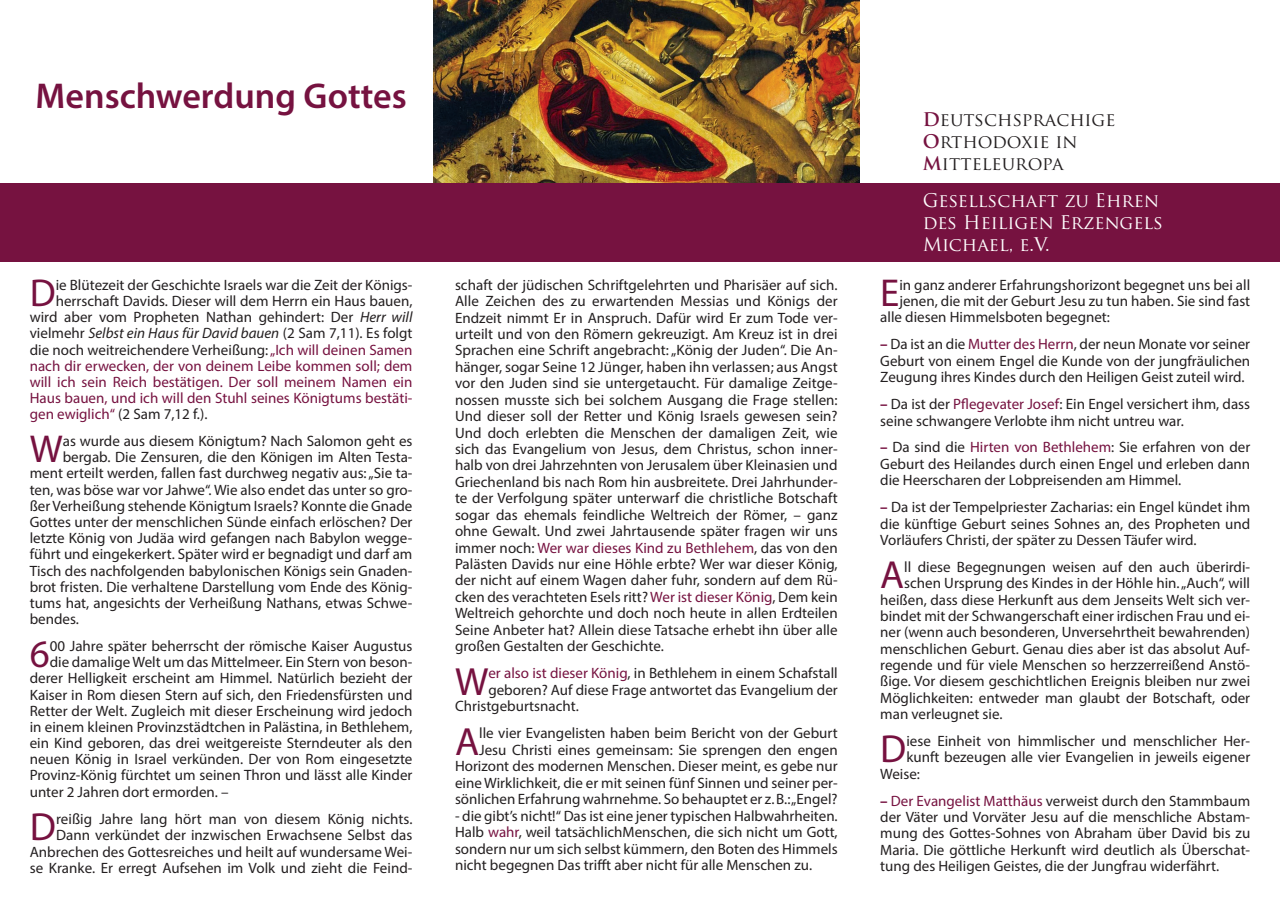
<style>
.page{position:relative;width:1280px;height:910px;background:#fff}
.page>*{position:absolute;margin:0;border:0;box-sizing:border-box;transform-origin:0 0}
.t1{font:39.45px "Myriad Pro";color:#761240}
.t2{font:39.3px "Myriad Pro";color:#761240}
.t3{font:39px "Myriad Pro";color:#761240}
.t4{font:600 36px "Myriad Pro";color:#761240}
.t5{font:18.3px/22px "Trajan Pro";color:#fff}
.t6{font:18.3px/22px "Trajan Pro";color:#231f20}
.t7{font:15px/16.4px "Myriad Pro";color:#231f20;text-align:justify}
.t8{font:15px "Myriad Pro";color:#761240}
.s1{font-style:italic}
.s2{color:#761240}
.s3{font-weight:700;color:#761240}
</style>
<div class="page">
<img style="left:434px;top:0;width:425px;height:183px">
<div style="left:0;top:183px;width:1280px;height:78px;background:#761240"></div>
<h3 class="t4" style="left:36px;top:73px;width:373px">Menschwerdung Gottes</h3>
<h3 class="t3" style="left:30px;top:269px;width:27px">D</h3>
<p class="t7" style="left:56px;top:276px;width:358px">ie Blütezeit der Geschichte Israels war die Zeit der Königs-</p>
<p class="t7" style="left:56px;top:292px;width:358px">herrschaft Davids. Dieser will dem Herrn ein Haus bauen,</p>
<p class="t7" style="left:30px;top:309px;width:384px">wird aber vom Propheten Nathan gehindert: Der <span class="s1">Herr will</span></p>
<p class="t7" style="left:30px;top:325px;width:384px">vielmehr <span class="s1">Selbst ein Haus für David bauen</span> (2 Sam 7,11). Es folgt</p>
<p class="t7" style="left:30px;top:341px;width:384px">die noch weitreichendere Verheißung: <span class="s2">„Ich will deinen Samen</span></p>
<p class="t8" style="left:30px;top:356px;width:384px">nach dir erwecken, der von deinem Leibe kommen soll; dem</p>
<p class="t8" style="left:30px;top:373px;width:384px">will ich sein Reich bestätigen. Der soll meinem Namen ein</p>
<p class="t8" style="left:30px;top:389px;width:384px">Haus bauen, und ich will den Stuhl seines Königtums bestäti-</p>
<p class="t7" style="left:30px;top:406px;width:179px"><span class="s2">gen ewiglich“</span> (2 Sam 7,12 f.).</p>
<h3 class="t3" style="left:30px;top:425px;width:35px">W</h3>
<p class="t7" style="left:63px;top:433px;width:351px">as wurde aus diesem Königtum? Nach Salomon geht es</p>
<p class="t7" style="left:63px;top:449px;width:351px">bergab. Die Zensuren, die den Königen im Alten Testa-</p>
<p class="t7" style="left:30px;top:465px;width:384px">ment erteilt werden, fallen fast durchweg negativ aus: „Sie ta-</p>
<p class="t7" style="left:30px;top:481px;width:384px">ten, was böse war vor Jahwe“. Wie also endet das unter so gro-</p>
<p class="t7" style="left:30px;top:497px;width:384px">ßer Verheißung stehende Königtum Israels? Konnte die Gnade</p>
<p class="t7" style="left:30px;top:514px;width:384px">Gottes unter der menschlichen Sünde einfach erlöschen? Der</p>
<p class="t7" style="left:30px;top:530px;width:384px">letzte König von Judäa wird gefangen nach Babylon wegge-</p>
<p class="t7" style="left:30px;top:546px;width:384px">führt und eingekerkert. Später wird er begnadigt und darf am</p>
<p class="t7" style="left:30px;top:562px;width:384px">Tisch des nachfolgenden babylonischen Königs sein Gnaden-</p>
<p class="t7" style="left:30px;top:578px;width:384px">brot fristen. Die verhaltene Darstellung vom Ende des König-</p>
<p class="t7" style="left:30px;top:594px;width:384px">tums hat, angesichts der Verheißung Nathans, etwas Schwe-</p>
<p class="t7" style="left:30px;top:611px;width:51px">bendes.</p>
<h3 class="t3" style="left:30px;top:630px;width:22px">6</h3>
<p class="t7" style="left:50px;top:638px;width:364px">00 Jahre später beherrscht der römische Kaiser Augustus</p>
<p class="t7" style="left:50px;top:654px;width:364px">die damalige Welt um das Mittelmeer. Ein Stern von beson-</p>
<p class="t7" style="left:30px;top:670px;width:384px">derer Helligkeit erscheint am Himmel. Natürlich bezieht der</p>
<p class="t7" style="left:30px;top:686px;width:384px">Kaiser in Rom diesen Stern auf sich, den Friedensfürsten und</p>
<p class="t7" style="left:30px;top:702px;width:384px">Retter der Welt. Zugleich mit dieser Erscheinung wird jedoch</p>
<p class="t7" style="left:30px;top:718px;width:384px">in einem kleinen Provinzstädtchen in Palästina, in Bethlehem,</p>
<p class="t7" style="left:30px;top:735px;width:384px">ein Kind geboren, das drei weitgereiste Sterndeuter als den</p>
<p class="t7" style="left:30px;top:751px;width:384px">neuen König in Israel verkünden. Der von Rom eingesetzte</p>
<p class="t7" style="left:30px;top:767px;width:384px">Provinz-König fürchtet um seinen Thron und lässt alle Kinder</p>
<p class="t7" style="left:30px;top:783px;width:200px">unter 2 Jahren dort ermorden. –</p>
<h2 class="t2" style="left:30px;top:803px;width:28px">D</h2>
<p class="t7" style="left:30px;top:810px;width:384px;text-align:right">reißig Jahre lang hört man von diesem König nichts.<br>Dann verkündet der inzwischen Erwachsene Selbst das Anbrechen des Gottesreiches und heilt auf wundersame Wei&shy;se Kranke. Er erregt Aufsehen im Volk und zieht die Feind-</p>
<p class="t7" style="left:455px;top:276px;width:384px">schaft der jüdischen Schriftgelehrten und Pharisäer auf sich.<br>Alle Zeichen des zu erwartenden Messias und Königs der Endzeit nimmt Er in Anspruch. Dafür wird Er zum Tode ver&shy;urteilt und von den Römern gekreuzigt. Am Kreuz ist in drei Sprachen eine Schrift angebracht: „König der Juden“. Die An&shy;hänger, sogar Seine 12 Jünger, haben ihn verlassen; aus Angst vor den Juden sind sie untergetaucht. Für damalige Zeitge&shy;nossen musste sich bei solchem Ausgang die Frage stellen:<br>Und dieser soll der Retter und König Israels gewesen sein?<br>Und doch erlebten die Menschen der damaligen Zeit, wie sich das Evangelium von Jesus, dem Christus, schon inner&shy;halb von drei Jahrzehnten von Jerusalem über Kleinasien und Griechenland bis nach Rom hin ausbreitete. Drei Jahrhunder&shy;te der Verfolgung später unterwarf die christliche Botschaft sogar das ehemals feindliche Weltreich der Römer, – ganz ohne Gewalt. Und zwei Jahrtausende später fragen wir uns immer noch: <span class="s2">Wer war dieses Kind zu Bethlehem</span>, das von den Palästen Davids nur eine Höhle erbte? Wer war dieser König, der nicht auf einem Wagen daher fuhr, sondern auf dem Rü&shy;cken des verachteten Esels ritt? <span class="s2">Wer ist dieser König</span>, Dem kein Weltreich gehorchte und doch noch heute in allen Erdteilen Seine Anbeter hat? Allein diese Tatsache erhebt ihn über alle großen Gestalten der Geschichte.</p>
<h1 class="t1" style="left:455px;top:657px;width:35px">W</h1>
<p class="t7" style="left:488px;top:665px;width:351px"><span class="s2">er also ist dieser König</span>, in Bethlehem in einem Schafstall</p>
<p class="t7" style="left:488px;top:681px;width:351px">geboren? Auf diese Frage antwortet das Evangelium der</p>
<p class="t7" style="left:455px;top:698px;width:125px">Christgeburtsnacht.</p>
<h1 class="t1" style="left:455px;top:717px;width:26px">A</h1>
<p class="t7" style="left:455px;top:725px;width:384px;text-align:right">lle vier Evangelisten haben beim Bericht von der Geburt Jesu Christi eines gemeinsam: Sie sprengen den engen Horizont des modernen Menschen. Dieser meint, es gebe nur eine Wirklichkeit, die er mit seinen fünf Sinnen und seiner per&shy;sönlichen Erfahrung wahrnehme. So behauptet er z.B.: „Engel?</p>
<p class="t7" style="left:455px;top:807px;width:384px">- die gibt’s nicht!“ Das ist eine jener typischen Halbwahrheiten.<br>Halb <span class="s2">wahr</span>, weil tatsächlichMenschen, die sich nicht um Gott, sondern nur um sich selbst kümmern, den Boten des Himmels nicht begegnen Das trifft aber nicht für alle Menschen zu.</p>
<p class="t6" style="left:923px;top:108px;width:194px"><span class="s3">D</span>eutschsprachige<br><span class="s3">O</span>rthodoxie in<br><span class="s3">M</span>itteleuropa</p>
<p class="t5" style="left:923px;top:189px;width:242px">Gesellschaft zu Ehren des Heiligen Erzengels<br>Michael, e.V.</p>
<h3 class="t3" style="left:880px;top:269px;width:21px">E</h3>
<p class="t7" style="left:899px;top:276px;width:352px">in ganz anderer Erfahrungshorizont begegnet uns bei all</p>
<p class="t7" style="left:899px;top:293px;width:352px">jenen, die mit der Geburt Jesu zu tun haben. Sie sind fast</p>
<p class="t7" style="left:880px;top:309px;width:231px">alle diesen Himmelsboten begegnet:</p>
<p class="t7" style="left:880px;top:336px;width:371px"><span class="s3">–</span> Da ist an die <span class="s2">Mutter des Herrn</span>, der neun Monate vor seiner Geburt von einem Engel die Kunde von der jungfräulichen Zeugung ihres Kindes durch den Heiligen Geist zuteil wird.</p>
<p class="t7" style="left:880px;top:396px;width:371px"><span class="s3">–</span> Da ist der <span class="s2">Pflegevater Josef</span>: Ein Engel versichert ihm, dass seine schwangere Verlobte ihm nicht untreu war.</p>
<p class="t7" style="left:880px;top:439px;width:371px"><span class="s3">–</span> Da sind die <span class="s2">Hirten von Bethlehem</span>: Sie erfahren von der Geburt des Heilandes durch einen Engel und erleben dann die Heerscharen der Lobpreisenden am Himmel.</p>
<p class="t7" style="left:880px;top:499px;width:371px"><span class="s3">–</span> Da ist der Tempelpriester Zacharias: ein Engel kündet ihm die künftige Geburt seines Sohnes an, des Propheten und Vorläufers Christi, der später zu Dessen Täufer wird.</p>
<h2 class="t2" style="left:880px;top:551px;width:26px">A</h2>
<p class="t7" style="left:904px;top:558px;width:347px">ll diese Begegnungen weisen auf den auch überirdi-</p>
<p class="t7" style="left:904px;top:575px;width:347px">schen Ursprung des Kindes in der Höhle hin. „Auch“, will</p>
<p class="t7" style="left:880px;top:591px;width:371px">heißen, dass diese Herkunft aus dem Jenseits Welt sich ver-</p>
<p class="t7" style="left:880px;top:607px;width:371px">bindet mit der Schwangerschaft einer irdischen Frau und ei-</p>
<p class="t7" style="left:880px;top:624px;width:371px">ner (wenn auch besonderen, Unversehrtheit bewahrenden)</p>
<p class="t7" style="left:880px;top:640px;width:371px">menschlichen Geburt. Genau dies aber ist das absolut Auf-</p>
<p class="t7" style="left:880px;top:656px;width:371px">regende und für viele Menschen so herzzerreißend Anstö-</p>
<p class="t7" style="left:880px;top:673px;width:371px">ßige. Vor diesem geschichtlichen Ereignis bleiben nur zwei</p>
<p class="t7" style="left:880px;top:689px;width:371px">Möglichkeiten: entweder man glaubt der Botschaft, oder</p>
<p class="t7" style="left:880px;top:706px;width:124px">man verleugnet sie.</p>
<h2 class="t2" style="left:880px;top:725px;width:28px">D</h2>
<p class="t7" style="left:906px;top:732px;width:345px">iese Einheit von himmlischer und menschlicher Her-</p>
<p class="t7" style="left:906px;top:749px;width:345px">kunft bezeugen alle vier Evangelien in jeweils eigener</p>
<p class="t7" style="left:880px;top:765px;width:41px">Weise:</p>
<p class="t7" style="left:880px;top:792px;width:371px"><span class="s3">–</span> <span class="s2">Der Evangelist Matthäus</span> verweist durch den Stammbaum der Väter und Vorväter Jesu auf die menschliche Abstam&shy;mung des Gottes-Sohnes von Abraham über David bis zu Maria. Die göttliche Herkunft wird deutlich als Überschat&shy;tung des Heiligen Geistes, die der Jungfrau widerfährt.</p>
</div>
